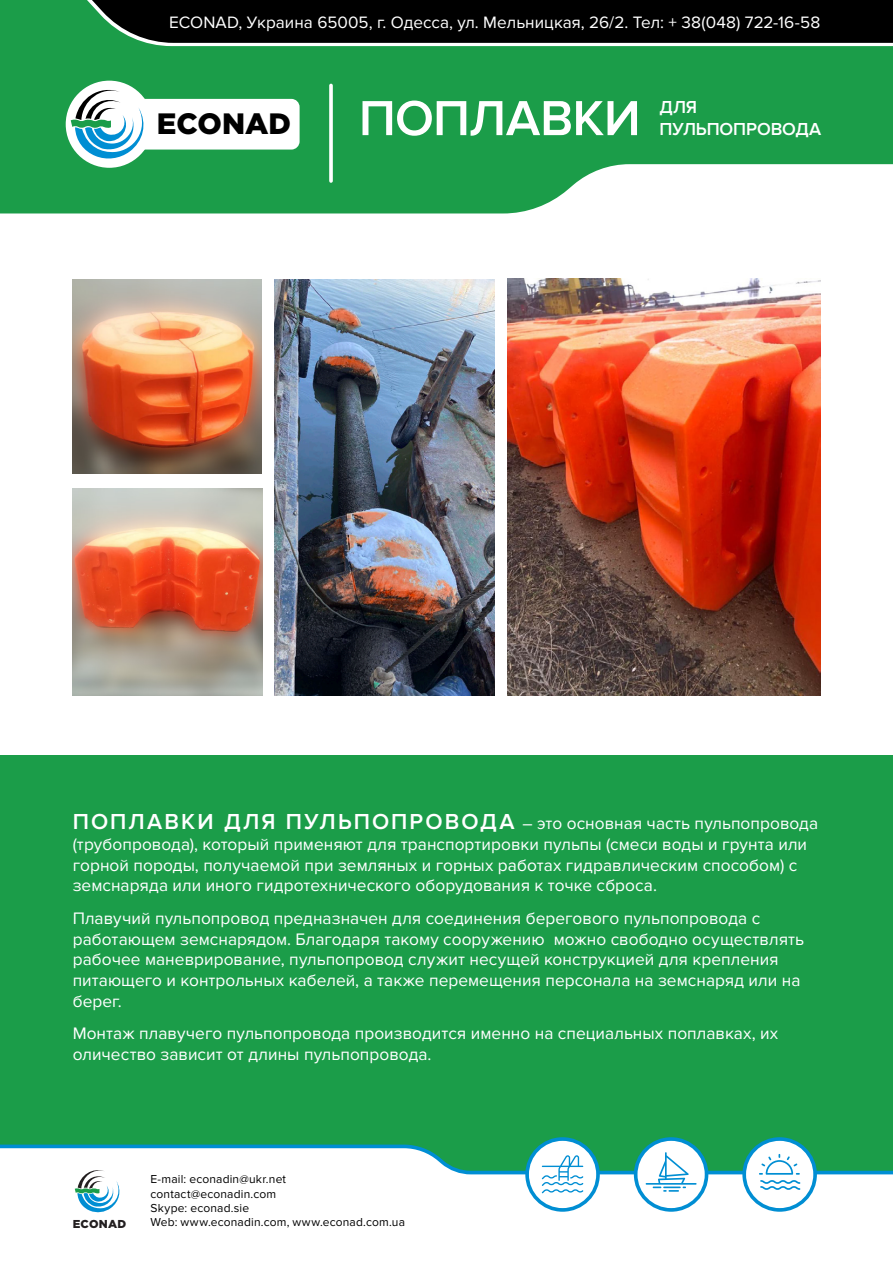
<style>
.page{position:relative;width:893px;height:1263px;background:#fff}
.page>*{position:absolute;margin:0;border:0;box-sizing:border-box;transform-origin:0 0}
.t1{font:600 51px "Proxima Nova";letter-spacing:-.015em;color:#fff}
.t2{font:900 29.4px "Gotham Pro";color:#000}
.t3{font:600 18px/21.6px "Proxima Nova";letter-spacing:-.01em;color:#fff}
.t4{font:17.25px/20.7px "Proxima Nova";letter-spacing:.005em;color:#fff}
.t5{font:17.1px "Proxima Nova";letter-spacing:.005em;color:#fff}
.t6{font:12px/14.4px "Proxima Nova";letter-spacing:.015em;color:#000}
.t7{font:900 11.55px "Gotham Pro";letter-spacing:.025em;color:#231f20}
.s1{font-weight:600;font-size:22.5px}
</style>
<div class="page">
<div style="left:0;top:755px;width:893px;height:500px;background:#1b9d49"></div>
<svg style="left:0;top:0;width:893px;height:213px;background:#2e894e"></svg>
<svg style="left:0;top:1144px;width:893px;height:111px;background:#e5f3ef"></svg>
<svg style="left:525px;top:1137px;width:75px;height:75px;background:#b0dce1"></svg>
<svg style="left:634px;top:1137px;width:74px;height:75px;background:#b0dce1"></svg>
<svg style="left:742px;top:1137px;width:75px;height:75px;background:#b2dde1"></svg>
<svg style="left:329px;top:85px;width:4px;height:96px"></svg>
<svg style="left:75px;top:1167px;width:48px;height:46px;background:#b9d9e2"></svg>
<img style="left:73px;top:279px;width:189px;height:195px">
<img style="left:72px;top:488px;width:190px;height:207px">
<img style="left:508px;top:279px;width:312px;height:416px">
<img style="left:275px;top:279px;width:219px;height:416px">
<div style="left:66px;top:81px;width:87px;height:87px;background:#fff;border-radius:50%"></div>
<svg style="left:71px;top:85px;width:229px;height:76px"></svg>
<p class="t5" style="left:169px;top:12px;width:653px">ECONAD, Украина 65005, г. Одесса, ул. Мельницкая, 26/2. Тел: + 38(048) 722-16-58</p>
<h2 class="t2" style="left:157px;top:107px;width:136px">ECONAD</h2>
<h1 class="t1" style="left:359px;top:89px;width:283px">ПОПЛАВКИ</h1>
<p class="t3" style="left:659px;top:97px;width:163px">ДЛЯ<br>ПУЛЬПОПРОВОДА</p>
<p class="t4" style="left:73px;top:813px;width:747px"><span class="s1">ПОПЛАВКИ ДЛЯ ПУЛЬПОПРОВОДА</span> – это основная часть пульпопровода (трубопровода), который применяют для транспортировки пульпы (смеси воды и грунта или горной породы, получаемой при земляных и горных работах гидравлическим способом) с земснаряда или иного гидротехнического оборудования к точке сброса.</p>
<p class="t4" style="left:73px;top:908px;width:733px">Плавучий пульпопровод предназначен для соединения берегового пульпопровода с работающем земснарядом. Благодаря такому сооружению можно свободно осуществлять рабочее маневрирование, пульпопровод служит несущей конструкцией для крепления питающего и контрольных кабелей, а также перемещения персонала на земснаряд или на берег.</p>
<p class="t4" style="left:73px;top:1023px;width:707px">Монтаж плавучего пульпопровода производится именно на специальных поплавках, их оличество зависит от длины пульпопровода.</p>
<p class="t6" style="left:150px;top:1172px;width:137px">E-mail: econadin@ukr.net contact@econadin.com<br>Skype: econad.sie</p>
<p class="t7" style="left:73px;top:1217px;width:55px">ECONAD</p>
<p class="t6" style="left:150px;top:1215px;width:256px">Web: www.econadin.com, www.econad.com.ua</p>
</div>
